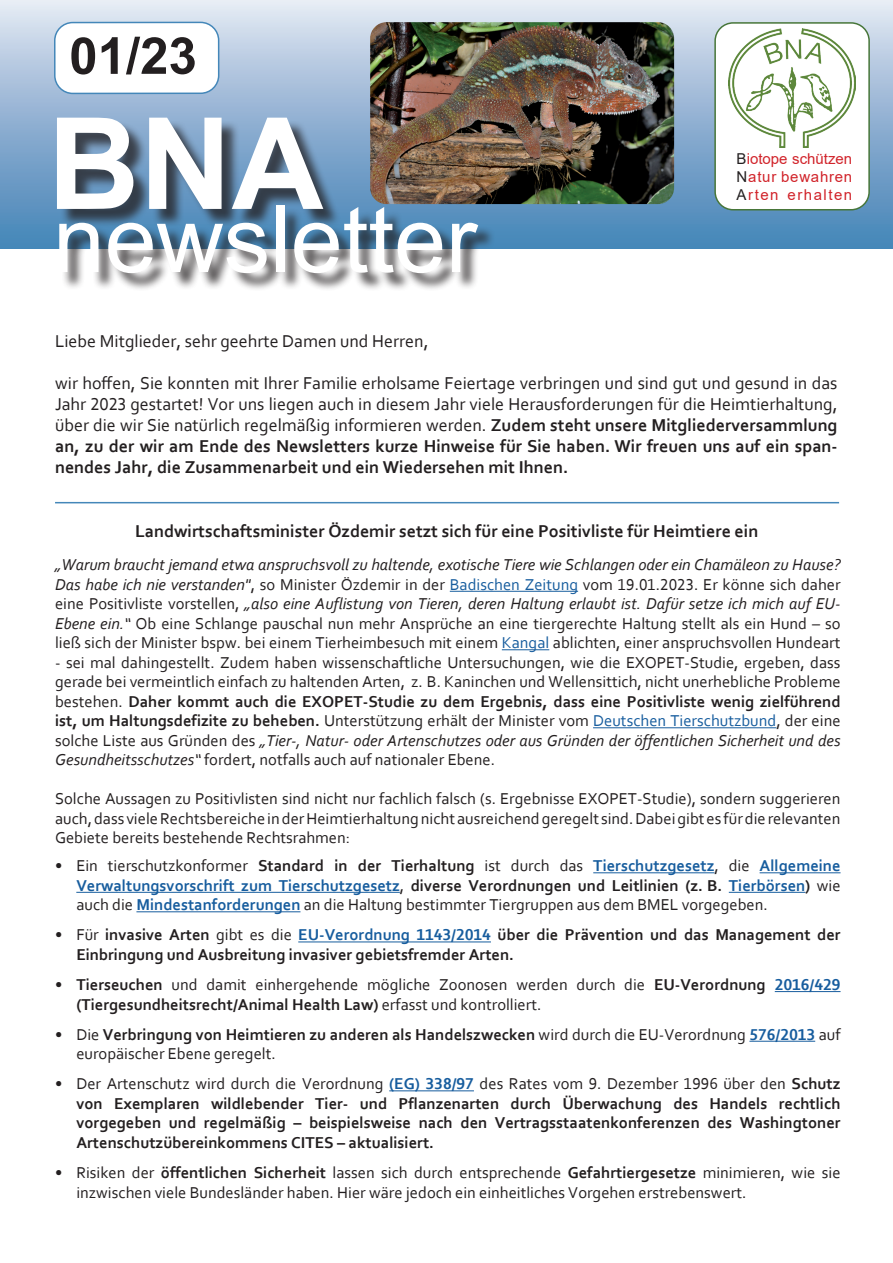
<style>
.page{position:relative;width:893px;height:1263px;background:#fff}
.page>*{position:absolute;margin:0;border:0;box-sizing:border-box;transform-origin:0 0}
.t1{font:700 127.5px "Arial";color:#fff}
.t2{font:93px "Arial";color:#fff}
.t3{font:700 51px "Arial";color:#231f20}
.t4{font:18px/21px "Corbel";color:#231f20;text-align:justify}
.t5{font:700 18px "Corbel";color:#231f20}
.t6{font:16.5px/19.5px "Corbel";color:#231f20;text-align:justify}
.t7{font:700 16.5px/19.5px "Corbel";color:#231f20}
.t8{font:15px/18px "Arial";letter-spacing:.05em;color:#d1232a;text-align:justify}
.s1{color:#231f20}
.s2{font-weight:700}
.s3{font-style:italic}
.s4{color:#175d9e}
.s5{font-weight:700;color:#175d9e}
.s6{font-weight:400}
</style>
<div class="page">
<div style="left:0;top:0;width:893px;height:249px;background:linear-gradient(to bottom,#e2e5f2,#4080b4)"></div>
<div style="left:55px;top:22px;width:164px;height:71px;background:#fff;border-radius:18px"></div>
<div style="left:54px;top:22px;width:165px;height:72px;border:2px solid #4487b9;border-radius:18px"></div>
<div style="left:59px;top:120px;width:282px;height:108px;background:#231f20;opacity:.75"></div>
<div style="left:62px;top:208px;width:434px;height:84px;background:#231f20;opacity:.75"></div>
<div style="left:715px;top:23px;width:154px;height:187px;background:#fff;border-radius:18px"></div>
<div style="left:714px;top:22px;width:156px;height:188px;border:2px solid #477639;border-radius:18px"></div>
<img style="left:729px;top:28px;width:126px;height:119px">
<hr style="left:450px;top:591px;width:128px;height:1px;background:#175d9e">
<hr style="left:502px;top:649px;width:47px;height:1px;background:#175d9e">
<hr style="left:593px;top:727px;width:183px;height:1px;background:#175d9e">
<hr style="left:593px;top:872px;width:121px;height:1px;background:#175d9e">
<hr style="left:760px;top:872px;width:80px;height:1px;background:#175d9e">
<hr style="left:76px;top:892px;width:324px;height:1px;background:#175d9e">
<hr style="left:729px;top:892px;width:76px;height:1px;background:#175d9e">
<hr style="left:136px;top:911px;width:164px;height:1px;background:#175d9e">
<hr style="left:298px;top:941px;width:193px;height:1px;background:#175d9e">
<hr style="left:775px;top:991px;width:65px;height:1px;background:#175d9e">
<hr style="left:749px;top:1041px;width:66px;height:1px;background:#175d9e">
<hr style="left:389px;top:1090px;width:85px;height:1px;background:#175d9e">
<hr style="left:55px;top:502px;width:784px;height:1px;background:#4487b9">
<img style="left:370px;top:22px;width:304px;height:182px">
<h3 class="t3" style="left:69px;top:20px;width:129px">01/23</h3>
<h1 class="t1" style="left:48px;top:74px;width:278px">BNA</h1>
<h2 class="t2" style="left:53px;top:175px;width:425px">newsletter</h2>
<p class="t8" style="left:737px;top:149px;width:117px"><span class="s1">B</span>iotope schützen <span class="s1">N</span>atur bewahren <span class="s1">A</span>rten erhalten</p>
<p class="t4" style="left:55px;top:330px;width:375px">Liebe Mitglieder, sehr geehrte Damen und Herren,</p>
<p class="t4" style="left:55px;top:372px;width:784px">wir hoffen, Sie konnten mit Ihrer Familie erholsame Feiertage verbringen und sind gut und gesund in das Jahr 2023 gestartet! Vor uns liegen auch in diesem Jahr viele Herausforderungen für die Heimtierhaltung, über die wir Sie natürlich regelmäßig informieren werden. <span class="s2">Zudem steht unsere Mitgliederversammlung an, zu der wir am Ende des Newsletters kurze Hinweise für Sie haben. Wir freuen uns auf ein span&shy;nendes Jahr, die Zusammenarbeit und ein Wiedersehen mit Ihnen.</span></p>
<p class="t5" style="left:135px;top:520px;width:625px">Landwirtschaftsminister Özdemir setzt sich für eine Positivliste für Heimtiere ein</p>
<p class="t6" style="left:55px;top:555px;width:787px"><span class="s3">„Warum braucht jemand etwa anspruchsvoll zu haltende, exotische Tiere wie Schlangen oder ein Chamäleon zu Hause?<br>Das habe ich nie verstanden"</span>, so Minister Özdemir in der <span class="s4">Badischen Zeitung</span> vom 19.01.2023. Er könne sich daher eine Positivliste vorstellen, <span class="s3">„also eine Auflistung von Tieren, deren Haltung erlaubt ist. Dafür setze ich mich auf EU-Ebene ein.“</span> Ob eine Schlange pauschal nun mehr Ansprüche an eine tiergerechte Haltung stellt als ein Hund – so ließ sich der Minister bspw. bei einem Tierheimbesuch mit einem <span class="s4">Kangal</span> ablichten, einer anspruchsvollen Hundeart</p>
<p class="t6" style="left:55px;top:652px;width:787px">- sei mal dahingestellt. Zudem haben wissenschaftliche Untersuchungen, wie die EXOPET-Studie, ergeben, dass gerade bei vermeintlich einfach zu haltenden Arten, z. B. Kaninchen und Wellensittich, nicht unerhebliche Probleme bestehen. <span class="s2">Daher kommt auch die EXOPET-Studie zu dem Ergebnis, dass eine Positivliste wenig zielführend ist, um Haltungsdefizite zu beheben.</span> Unterstützung erhält der Minister vom <span class="s4">Deutschen Tierschutzbund</span>, der eine solche Liste aus Gründen des <span class="s3">„Tier-, Natur- oder Artenschutzes oder aus Gründen der öffentlichen Sicherheit und des Gesundheitsschutzes“</span> fordert, notfalls auch auf nationaler Ebene.</p>
<p class="t6" style="left:55px;top:789px;width:787px">Solche Aussagen zu Positivlisten sind nicht nur fachlich falsch (s. Ergebnisse EXOPET-Studie), sondern suggerieren auch, dass viele Rechtsbereiche in der Heimtierhaltung nicht ausreichend geregelt sind. Dabei gibt es für die relevanten Gebiete bereits bestehende Rechtsrahmen:</p>
<p class="t6" style="left:76px;top:856px;width:766px;text-indent:-21px">• Ein tierschutzkonformer <span class="s2">Standard in der Tierhaltung</span> ist durch das <span class="s5">Tierschutzgesetz</span>, die <span class="s5">Allgemeine Verwaltungsvorschrift zum Tierschutzgesetz</span>, <span class="s2">diverse Verordnungen und Leitlinien (z. B.</span> <span class="s5">Tierbörsen</span><span class="s2">)</span> wie auch die <span class="s5">Mindestanforderungen</span> an die Haltung bestimmter Tiergruppen aus dem BMEL vorgegeben.</p>
<p class="t7" style="left:76px;top:925px;width:766px;text-indent:-21px"><span class="s6">• Für</span> invasive Arten <span class="s6">gibt es die</span> <span class="s4">EU-Verordnung 1143/2014</span> über die Prävention und das Management der<br>Einbringung und Ausbreitung invasiver gebietsfremder Arten.</p>
<p class="t6" style="left:76px;top:974px;width:766px;text-indent:-21px"><span class="s2">• Tierseuchen</span> und damit einhergehende mögliche Zoonosen werden durch die <span class="s2">EU-Verordnung</span> <span class="s5">2016/429 </span><span class="s2">(Tiergesundheitsrecht/Animal Health Law)</span> erfasst und kontrolliert.</p>
<p class="t6" style="left:76px;top:1024px;width:766px;text-indent:-21px">• Die <span class="s2">Verbringung von Heimtieren zu anderen als Handelszwecken</span> wird durch die EU-Verordnung <span class="s5">576/2013</span> auf europäischer Ebene geregelt.</p>
<p class="t7" style="left:76px;top:1074px;width:766px;text-align:justify;text-indent:-21px"><span class="s6">• Der Artenschutz wird durch die Verordnung</span> <span class="s4">(EG) 338/97</span> <span class="s6">des Rates vom 9. Dezember 1996 über den</span> Schutz von Exemplaren wildlebender Tier- und Pflanzenarten durch Überwachung des Handels rechtlich vorgegeben und regelmäßig – beispielsweise nach den Vertragsstaatenkonferenzen des Washingtoner Artenschutzübereinkommens CITES – aktualisiert.</p>
<p class="t6" style="left:76px;top:1162px;width:766px;text-indent:-21px">• Risiken der <span class="s2">öffentlichen Sicherheit</span> lassen sich durch entsprechende <span class="s2">Gefahrtiergesetze</span> minimieren, wie sie inzwischen viele Bundesländer haben. Hier wäre jedoch ein einheitliches Vorgehen erstrebenswert.</p>
</div>
